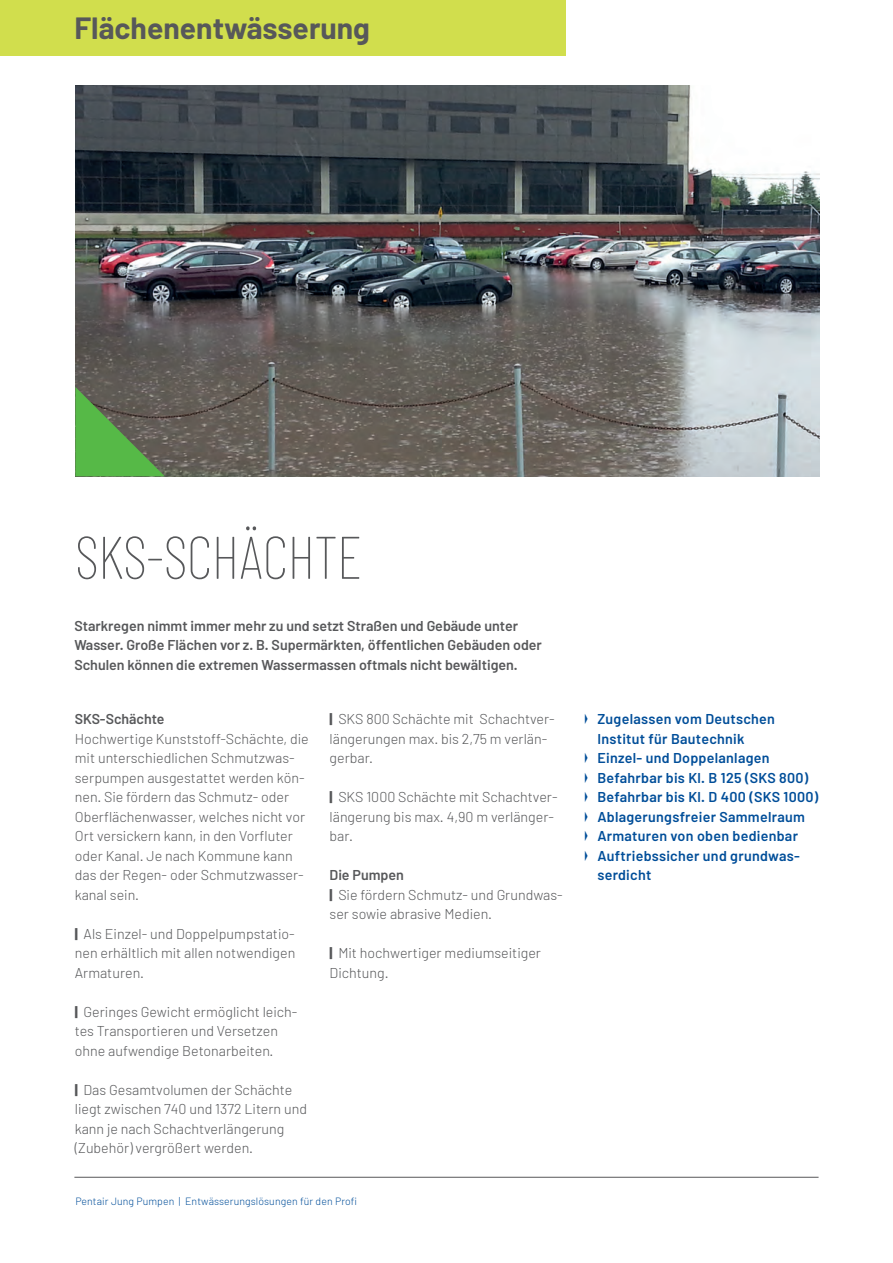
<style>
.page{position:relative;width:893px;height:1263px;background:#fff}
.page>*{position:absolute;margin:0;border:0;box-sizing:border-box;transform-origin:0 0}
.t1{font:100 60px "Barlow Condensed";letter-spacing:-.02em;color:#57585a}
.t2{font:700 30px "Barlow";color:#57585a}
.t3{font:300 14.25px/19.5px "Barlow";color:#57585a}
.t4{font:600 14.25px/19.5px "Barlow";letter-spacing:.02em;color:#014e99}
.t5{font:600 14.25px/19.5px "Barlow";color:#57585a}
.t6{font:300 10.5px "Barlow";letter-spacing:.01em;color:#014e99}
.s1{font-weight:800}
.s2{font-weight:600}
</style>
<div class="page">
<hr style="left:74px;top:1177px;width:745px;height:1px;background:#57585a">
<img style="left:75px;top:85px;width:745px;height:391px">
<svg style="left:75px;top:387px;width:90px;height:89px;background:#5c8a4f"></svg>
<div style="left:0;top:0;width:566px;height:55px;background:#d1de4d"></div>
<h2 class="t2" style="left:74px;top:9px;width:297px">Flächenentwässerung</h2>
<h1 class="t1" style="left:74px;top:520px;width:289px">SKS-SCHÄCHTE</h1>
<p class="t5" style="left:74px;top:616px;width:469px">Starkregen nimmt immer mehr zu und setzt Straßen und Gebäude unter<br>Wasser. Große Flächen vor z. B. Supermärkten, öffentlichen Gebäuden oder<br>Schulen können die extremen Wassermassen oftmals nicht bewältigen.</p>
<p class="t5" style="left:75px;top:709px;width:91px">SKS-Schächte</p>
<p class="t3" style="left:75px;top:729px;width:235px">Hochwertige Kunststoff-Schächte, die mit unterschiedlichen Schmutzwas&shy;serpumpen ausgestattet werden kön&shy;nen. Sie fördern das Schmutz- oder Oberflächenwasser, welches nicht vor Ort versickern kann, in den Vorfluter oder Kanal. Je nach Kommune kann das der Regen- oder Schmutzwasser&shy;kanal sein.</p>
<p class="t3" style="left:75px;top:924px;width:222px;text-align:justify"><span class="s1">|</span> Als Einzel- und Doppelpumpstatio&shy;nen erhältlich mit allen notwendigen Armaturen.</p>
<p class="t3" style="left:75px;top:1002px;width:224px"><span class="s1">|</span> Geringes Gewicht ermöglicht leich&shy;tes Transportieren und Versetzen ohne aufwendige Betonarbeiten.</p>
<p class="t3" style="left:75px;top:1080px;width:234px"><span class="s1">|</span> Das Gesamtvolumen der Schächte liegt zwischen 740 und 1372 Litern und kann je nach Schachtverlängerung (Zubehör) vergrößert werden.</p>
<p class="t3" style="left:330px;top:709px;width:227px"><span class="s1">|</span> SKS 800 Schächte mit Schachtver&shy;längerungen max. bis 2,75 m verlän&shy;gerbar.</p>
<p class="t3" style="left:330px;top:787px;width:230px"><span class="s1">|</span> SKS 1000 Schächte mit Schachtver&shy;längerung bis max. 4,90 m verlänger&shy;bar.</p>
<p class="t3" style="left:330px;top:865px;width:235px"><span class="s2">Die Pumpen<br></span><span class="s1">|</span> Sie fördern Schmutz- und Grundwas&shy;ser sowie abrasive Medien.</p>
<p class="t3" style="left:330px;top:943px;width:213px"><span class="s1">|</span> Mit hochwertiger mediumseitiger<br>Dichtung.</p>
<p class="t6" style="left:75px;top:1194px;width:283px">Pentair Jung Pumpen | Entwässerungslösungen für den Profi</p>
<p class="t4" style="left:597px;top:709px;width:222px">Zugelassen vom Deutschen<br>Institut für Bautechnik<br>Einzel- und Doppelanlagen<br>Befahrbar bis Kl. B 125 (SKS 800)<br>Befahrbar bis Kl. D 400 (SKS 1000)<br>Ablagerungsfreier Sammelraum<br>Armaturen von oben bedienbar<br>Auftriebssicher und grundwas&shy;serdicht</p>
</div>
